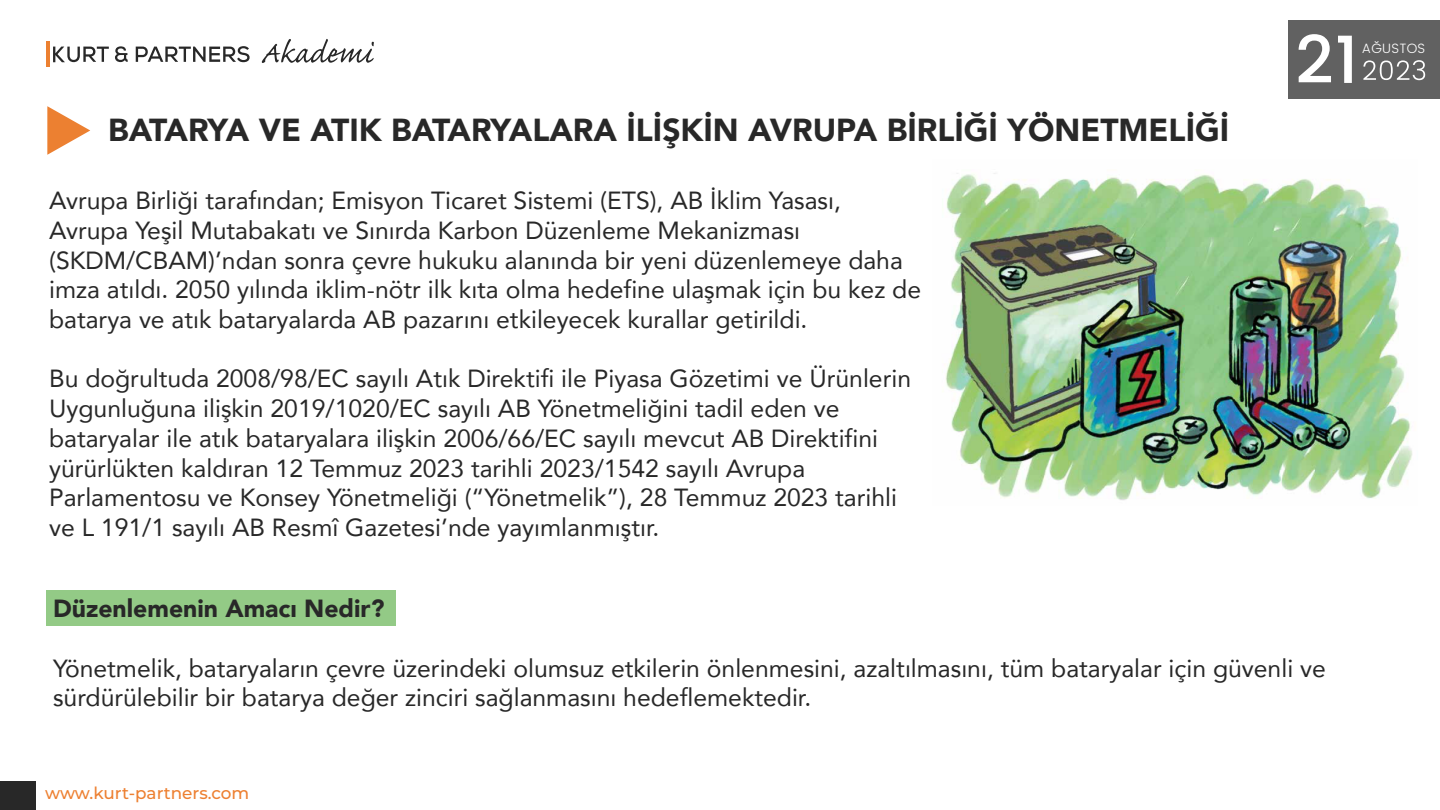
<style>
.page{position:relative;width:1440px;height:810px;background:#fff}
.page>*{position:absolute;margin:0;border:0;box-sizing:border-box;transform-origin:0 0}
.t1{font:500 66.6px "Poppins";color:#fff}
.t2{font:900 31.8px "Avenir";color:#282828}
.t3{font:24.75px/29.7px "Avenir";color:#282828}
.t4{font:900 24.75px "Avenir";color:#282828}
.t5{font:500 16.8px "Montserrat";color:#ed8031}
.t6{font:300 13.5px "Poppins";letter-spacing:.02em;color:#fff}
</style>
<div class="page">
<img style="left:942px;top:173px;width:471px;height:327px">
<div style="left:1px;top:781px;width:35px;height:29px;background:#282828"></div>
<svg style="left:47px;top:106px;width:43px;height:49px"></svg>
<div style="left:1289px;top:20px;width:151px;height:79px;background:#616161"></div>
<svg style="left:1363px;top:60px;width:62px;height:20px"></svg>
<svg style="left:262px;top:39px;width:112px;height:24px"></svg>
<hr style="left:46px;top:41px;width:3px;height:26px;background:#ec8031">
<svg style="left:53px;top:47px;width:56px;height:15px"></svg>
<svg style="left:115px;top:46px;width:13px;height:16px"></svg>
<svg style="left:136px;top:46px;width:114px;height:16px"></svg>
<div style="left:46px;top:590px;width:350px;height:36px;background:#93ca86"></div>
<p class="t2" style="left:108px;top:103px;width:1123px">BATARYA VE ATIK BATARYALARA İLİŞKİN AVRUPA BİRLİĞİ YÖNETMELİĞİ</p>
<p class="t3" style="left:49px;top:185px;width:873px">Avrupa Birliği tarafından; Emisyon Ticaret Sistemi (ETS), AB İklim Yasası, Avrupa Yeşil Mutabakatı ve Sınırda Karbon Düzenleme Mekanizması (SKDM/CBAM)’ndan sonra çevre hukuku alanında bir yeni düzenlemeye daha imza atıldı. 2050 yılında iklim-nötr ilk kıta olma hedefine ulaşmak için bu kez de batarya ve atık bataryalarda AB pazarını etkileyecek kurallar getirildi.</p>
<p class="t3" style="left:49px;top:363px;width:863px">Bu doğrultuda 2008/98/EC sayılı Atık Direktifi ile Piyasa Gözetimi ve Ürünlerin Uygunluğuna ilişkin 2019/1020/EC sayılı AB Yönetmeliğini tadil eden ve bataryalar ile atık bataryalara ilişkin 2006/66/EC sayılı mevcut AB Direktifini yürürlükten kaldıran 12 Temmuz 2023 tarihli 2023/1542 sayılı Avrupa Parlamentosu ve Konsey Yönetmeliği (“Yönetmelik”), 28 Temmuz 2023 tarihli ve L 191/1 sayılı AB Resmî Gazetesi’nde yayımlanmıştır.</p>
<p class="t4" style="left:53px;top:587px;width:333px">Düzenlemenin Amacı Nedir?</p>
<h1 class="t1" style="left:1295px;top:10px;width:65px">21</h1>
<p class="t6" style="left:1362px;top:39px;width:65px">AĞUSTOS</p>
<p class="t3" style="left:53px;top:652px;width:1274px">Yönetmelik, bataryaların çevre üzerindeki olumsuz etkilerin önlenmesini, azaltılmasını, tüm bataryalar için güvenli ve sürdürülebilir bir batarya değer zinciri sağlanmasını hedeflemektedir.</p>
<p class="t5" style="left:45px;top:781px;width:206px">www.kurt-partners.com</p>
</div>
